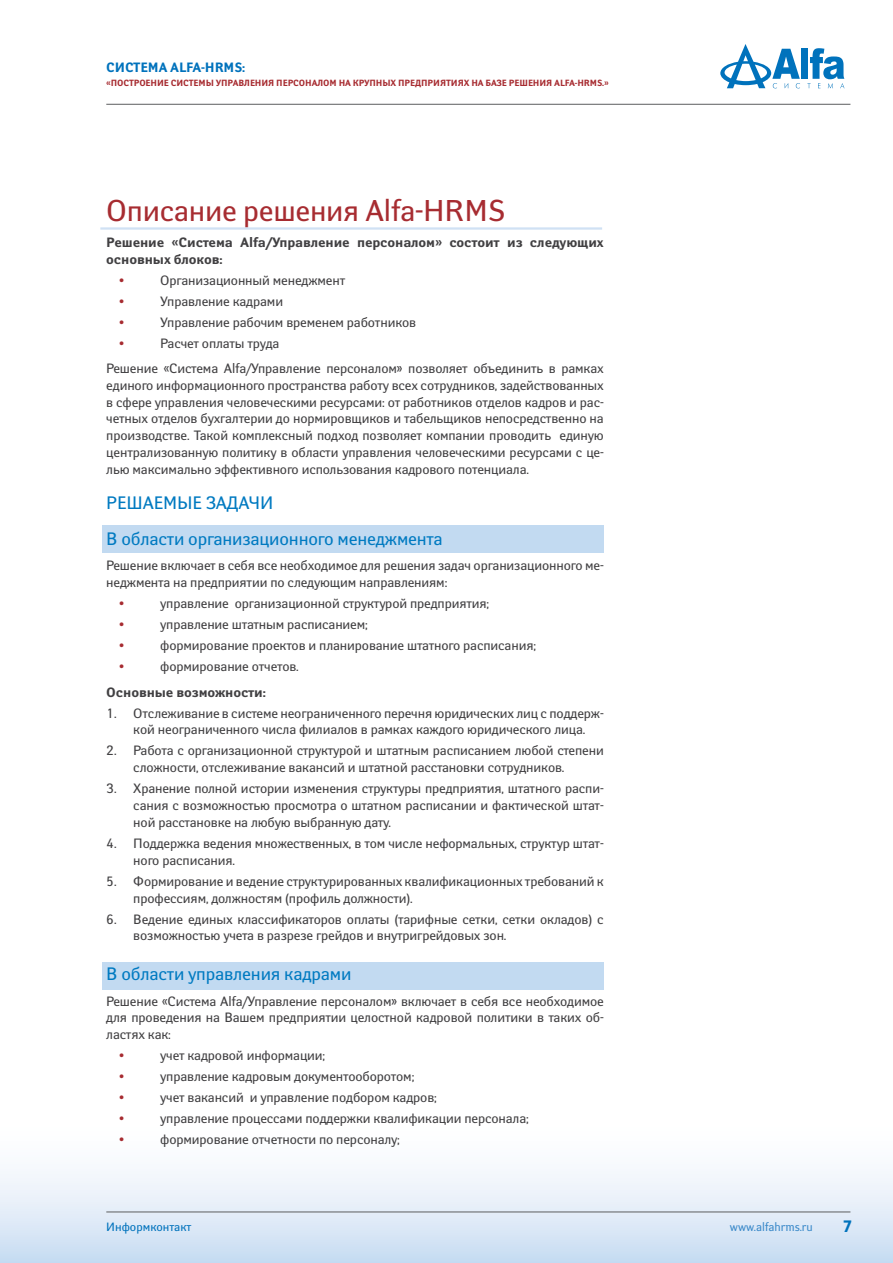
<style>
.page{position:relative;width:893px;height:1263px;background:#fff}
.page>*{position:absolute;margin:0;border:0;box-sizing:border-box;transform-origin:0 0}
.t1{font:30px "Yanus C";letter-spacing:-.01em;color:#a72c31}
.t2{font:18px/35.5px "Yanus C";letter-spacing:-.01em;color:#007ac1}
.t3{font:700 16.5px "Yanus C";color:#0072bc}
.t4{font:13.5px/16.8px "Yanus C";letter-spacing:-.01em;color:#414042}
.t5{font:700 13.5px/16.8px "Yanus C";letter-spacing:-.01em;color:#414042}
.t6{font:700 13.5px "Yanus C";letter-spacing:-.01em;color:#0072bc}
.t7{font:12px "Yanus C";color:#3a89c9}
.t8{font:12px "Yanus C";color:#0072bc}
.t9{font:700 9px "Yanus C";letter-spacing:-.01em;color:#a72c31}
.s1{font-family:"Myriad Pro";font-size:18px;color:#a72c31}
.s2{font-weight:700}
</style>
<div class="page">
<svg style="left:0;top:1171px;width:893px;height:92px"></svg>
<hr style="left:106px;top:104px;width:744px;height:1px;background:#636466">
<div style="left:801px;top:49px;width:7px;height:30px;background:#0072bc"></div>
<svg style="left:807px;top:48px;width:37px;height:40px"></svg>
<svg style="left:720px;top:44px;width:80px;height:44px"></svg>
<hr style="left:106px;top:1211px;width:744px;height:1px;background:#636466">
<div style="left:102px;top:525px;width:502px;height:28px;background:#c2daf1"></div>
<div style="left:102px;top:962px;width:502px;height:28px;background:#c2daf1"></div>
<hr style="left:100px;top:227px;width:502px;height:3px;background:#d0e1f4">
<p class="t6" style="left:106px;top:60px;width:140px">СИСТЕМА ALFA-HRMS:</p>
<p class="t9" style="left:106px;top:78px;width:504px">«ПОСТРОЕНИЕ СИСТЕМЫ УП РАВЛЕНИЯ П ЕРСОНАЛОМ НА КРУП НЫХ П РЕДП РИЯТИЯХ НА БАЗЕ РЕШЕНИЯ ALFA-HRMS.»</p>
<h1 class="t1" style="left:106px;top:193px;width:401px">Описание решения Alfa-HRMS</h1>
<p class="t5" style="left:106px;top:234px;width:499px">РЕШЕНИЕ «СИСТЕМА ALFA/УПРАВЛЕНИЕ ПЕРСОНАЛОМ» СОСТОИТ ИЗ СЛЕДУЮЩИХ<br>ОСНОВНЫХ БЛОКОВ:</p>
<p class="t4" style="left:119px;top:271px;width:228px"><span class="s1">•</span> Организационный менеджмент</p>
<p class="t4" style="left:119px;top:292px;width:166px"><span class="s1">•</span> Управление кадрами</p>
<p class="t4" style="left:119px;top:314px;width:299px"><span class="s1">•</span> Управление рабочим временем работников</p>
<p class="t4" style="left:106px;top:330px;width:499px;line-height:25.3px;text-indent:13px"><span class="s1">•</span> Расчет оплаты труда<br>Решение «Система Alfa/Управление персоналом» позволяет объединить в рамках</p>
<p class="t4" style="left:106px;top:377px;width:499px;text-align:justify">единого информационного пространства работу всех сотрудников, задействованных в сфере управления человеческими ресурсами: от работников отделов кадров и рас&shy;четных отделов бухгалтерии до нормировщиков и табельщиков непосредственно на производстве. Такой комплексный подход позволяет компании проводить единую централизованную политику в области управления человеческими ресурсами с це&shy;лью максимально эффективного использования кадрового потенциала.</p>
<h2 class="t2" style="left:106px;top:485px;width:338px">Решаем ые задачи<br>В области организационного менеджмента</h2>
<p class="t4" style="left:106px;top:557px;width:499px">Решение включает в себя все необходимое для решения задач организационного ме&shy;неджмента на предприятии по следующим направлениям:</p>
<p class="t4" style="left:119px;top:595px;width:372px"><span class="s1">•</span> управление организационной структурой предприятия;</p>
<p class="t4" style="left:119px;top:616px;width:250px"><span class="s1">•</span> управление штатным расписанием;</p>
<p class="t4" style="left:119px;top:637px;width:418px"><span class="s1">•</span> формирование проектов и планирование штатного расписания;</p>
<p class="t4" style="left:106px;top:654px;width:194px;line-height:25.3px;text-indent:13px"><span class="s1">•</span> формирование отчетов.<br><span class="s2">ОСНОВНЫЕ ВОЗМОЖНОСТИ:</span></p>
<p class="t4" style="left:133px;top:704px;width:472px;text-indent:-27px">1. Отслеживание в системе неограниченного перечня юридических лиц с поддерж&shy;кой неограниченного числа филиалов в рамках каждого юридического лица.</p>
<p class="t4" style="left:133px;top:742px;width:472px;text-indent:-27px">2. Работа с организационной структурой и штатным расписанием любой степени сложности, отслеживание вакансий и штатной расстановки сотрудников.</p>
<p class="t4" style="left:133px;top:780px;width:472px;text-align:justify;text-indent:-27px">3. Хранение полной истории изменения структуры предприятия, штатного распи&shy;сания с возможностью просмотра о штатном расписании и фактической штат&shy;ной расстановке на любую выбранную дату.</p>
<p class="t4" style="left:133px;top:835px;width:472px;text-indent:-27px">4. Поддержка ведения множественных, в том числе неформальных, структур штат&shy;ного расписания.</p>
<p class="t4" style="left:133px;top:872px;width:472px;text-indent:-27px">5. Формирование и ведение структурированных квалификационных требований к профессиям, должностям (профиль должности).</p>
<p class="t4" style="left:133px;top:910px;width:472px;text-indent:-27px">6. Ведение единых классификаторов оплаты (тарифные сетки, сетки окладов) с возможностью учета в разрезе грейдов и внутригрейдовых зон.</p>
<h2 class="t2" style="left:106px;top:956px;width:247px">В области управления кадрами</h2>
<p class="t4" style="left:106px;top:992px;width:499px;text-align:justify">Решение «Система Alfa/Управление персоналом» включает в себя все необходимое для проведения на Вашем предприятии целостной кадровой политики в таких об&shy;ластях как:</p>
<p class="t4" style="left:119px;top:1047px;width:208px"><span class="s1">•</span> учет кадровой информации;</p>
<p class="t4" style="left:119px;top:1068px;width:297px"><span class="s1">•</span> управление кадровым документооборотом;</p>
<p class="t4" style="left:119px;top:1089px;width:319px"><span class="s1">•</span> учет вакансий и управление подбором кадров;</p>
<p class="t4" style="left:119px;top:1110px;width:411px"><span class="s1">•</span> управление процессами поддержки квалификации персонала;</p>
<p class="t4" style="left:119px;top:1131px;width:282px"><span class="s1">•</span> формирование отчетности по персоналу;</p>
<p class="t8" style="left:106px;top:1220px;width:87px">Информконтакт</p>
<p class="t7" style="left:730px;top:1220px;width:84px">www.alfahrms.ru</p>
<p class="t3" style="left:842px;top:1216px;width:12px">7</p>
</div>
